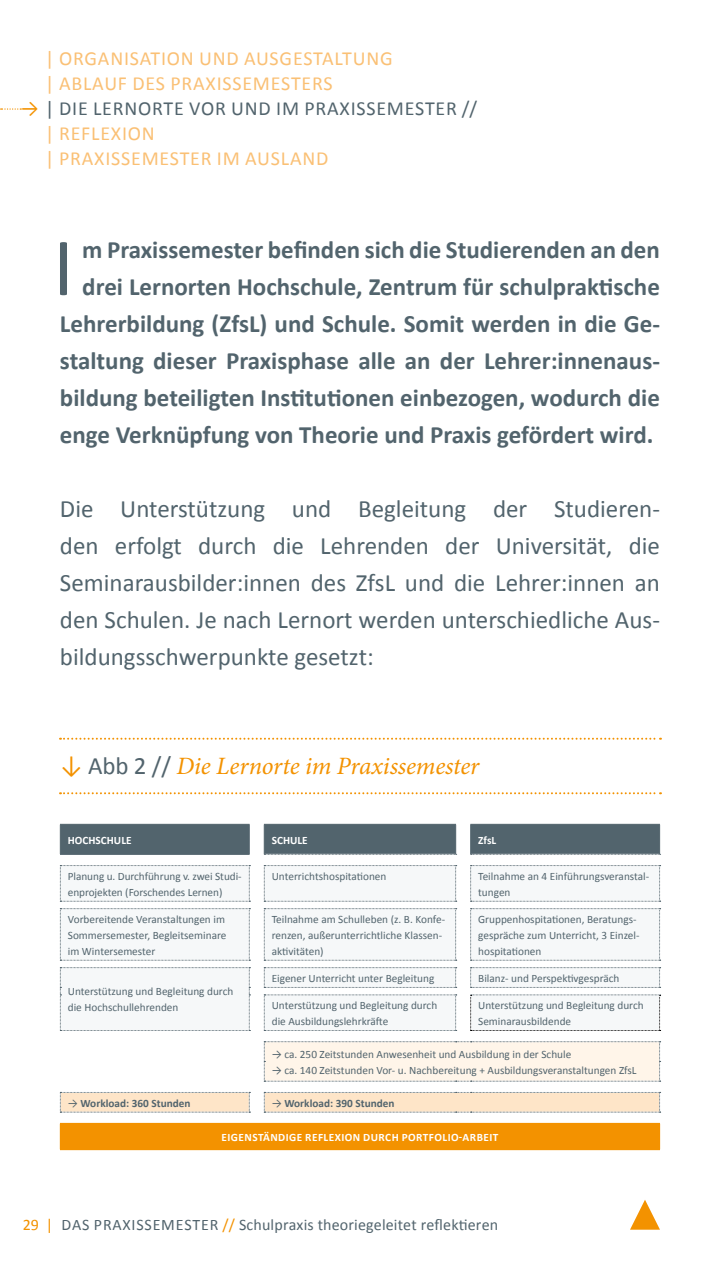
<style>
.page{position:relative;width:720px;height:1280px;background:#fff}
.page>*{position:absolute;margin:0;border:0;box-sizing:border-box;transform-origin:0 0}
.t1{font:83.3px "Calibri";color:#52646d}
.t2{font:700 25px/37px "Calibri";color:#52646d;text-align:right}
.t3{font:25px/37px "Calibri";color:#52646d;text-align:justify}
.t4{font:italic 25px "Minion Pro";letter-spacing:-.01em;color:#f39200}
.t5{font:20px/25px "Calibri";letter-spacing:.04em;color:#52646d}
.t6{font:20px/25px "Calibri";letter-spacing:.04em;color:#fac075}
.t7{font:16px "Calibri";letter-spacing:.01em;color:#52646d}
.t8{font:11.3px/15.9px "Calibri";color:#52646d}
.t9{font:700 11.3px "Calibri";letter-spacing:.04em;color:#fff}
.t10{font:700 11.3px "Calibri";color:#52646d}
.t11{font:700 11.3px "Calibri";color:#fff}
.s1{color:#f39200}
.s2{color:#fac075}
.s3{font-family:"Calibri";font-style:normal}
.s4{font-family:"Calibri";font-style:normal;color:#52646d}
.s5{font-weight:400}
</style>
<div class="page">
<svg style="left:250px;top:866px;width:410px;height:165px"></svg>
<div style="left:60px;top:1123px;width:600px;height:27px;background:#f39200"></div>
<svg style="left:60px;top:865px;width:190px;height:37px"></svg>
<svg style="left:60px;top:908px;width:190px;height:53px"></svg>
<svg style="left:264px;top:908px;width:193px;height:53px"></svg>
<svg style="left:264px;top:865px;width:193px;height:37px"></svg>
<svg style="left:470px;top:908px;width:191px;height:53px"></svg>
<svg style="left:470px;top:865px;width:191px;height:37px"></svg>
<svg style="left:264px;top:967px;width:193px;height:21px"></svg>
<div style="left:264px;top:995px;width:193px;height:36px;background:#f6f8f9"></div>
<div style="left:60px;top:967px;width:190px;height:64px;background:#f6f8f9"></div>
<svg style="left:470px;top:967px;width:191px;height:21px"></svg>
<div style="left:470px;top:995px;width:191px;height:36px;background:#f6f8f9"></div>
<svg style="left:264px;top:1041px;width:397px;height:41px;background:#faf1e6"></svg>
<svg style="left:60px;top:1092px;width:601px;height:21px;background:#f5e0c8"></svg>
<svg style="left:60px;top:824px;width:601px;height:31px;background:#5d6d76"></svg>
<svg style="left:60px;top:738px;width:601px;height:2px"></svg>
<svg style="left:60px;top:792px;width:601px;height:2px"></svg>
<svg style="left:630px;top:1200px;width:30px;height:30px"></svg>
<svg style="left:1px;top:108px;width:20px;height:2px"></svg>
<h3 class="t6" style="left:45px;top:45px;width:349px">| ORGANISATION UND AUSGESTALTUNG | ABLAUF DES PRAXISSEMESTERS</h3>
<h3 class="t5" style="left:45px;top:95px;width:434px;text-indent:-24px"><span class="s1">→</span> | DIE LERNORTE VOR UND IM PRAXISSEMESTER // <span class="s2">| REFLEXION<br>| PRAXISSEMESTER IM AUSLAND</span></h3>
<p class="t2" style="left:60px;top:230px;width:602px">m Praxissemester befinden sich die Studierenden an den drei Lernorten Hochschule, Zentrum für schulpraktische Lehrerbildung (ZfsL) und Schule. Somit werden in die Ge&shy;staltung dieser Praxisphase alle an der Lehrer:innenaus&shy;bildung beteiligten Institutionen einbezogen, wodurch die enge Verknüpfung von Theorie und Praxis gefördert wird.</p>
<h1 class="t1" style="left:53px;top:210px;width:22px">I</h1>
<p class="t3" style="left:60px;top:490px;width:601px">Die Unterstützung und Begleitung der Studieren&shy;den erfolgt durch die Lehrenden der Universität, die Seminarausbilder:innen des ZfsL und die Lehrer:innen an den Schulen. Je nach Lernort werden unterschiedliche Aus&shy;bildungsschwerpunkte gesetzt:</p>
<h2 class="t4" style="left:60px;top:749px;width:421px"><span class="s3">↓</span> <span class="s4">Abb 2 //</span> Die Lernorte im Praxissemester</h2>
<p class="t11" style="left:68px;top:832px;width:65px">HOCHSCHULE</p>
<p class="t9" style="left:272px;top:832px;width:37px">SCHULE</p>
<p class="t9" style="left:478px;top:832px;width:20px">ZfsL</p>
<p class="t8" style="left:68px;top:868px;width:175px">Planung u. Durchführung v. zwei Studi&shy;enprojekten (Forschendes Lernen)</p>
<p class="t8" style="left:272px;top:868px;width:116px">Unterrichtshospitationen</p>
<p class="t8" style="left:478px;top:868px;width:173px">Teilnahme an 4 Einführungsveranstal&shy;tungen</p>
<p class="t8" style="left:68px;top:911px;width:160px">Vorbereitende Veranstaltungen im<br>Sommersemester, Begleitseminare im Wintersemester</p>
<p class="t8" style="left:272px;top:911px;width:175px">Teilnahme am Schulleben (z. B. Konfe&shy;renzen, außerunterrichtliche Klassen&shy;aktivitäten)</p>
<p class="t8" style="left:478px;top:911px;width:163px">Gruppenhospitationen, Beratungs&shy;gespräche zum Unterricht, 3 Einzel&shy;hospitationen</p>
<p class="t8" style="left:68px;top:983px;width:167px">Unterstützung und Begleitung durch die Hochschullehrenden</p>
<p class="t8" style="left:272px;top:970px;width:164px">Eigener Unterricht unter Begleitung</p>
<p class="t8" style="left:478px;top:970px;width:143px">Bilanz- und Perspektivgespräch</p>
<p class="t8" style="left:272px;top:997px;width:167px">Unterstützung und Begleitung durch die Ausbildungslehrkräfte</p>
<p class="t8" style="left:478px;top:997px;width:167px">Unterstützung und Begleitung durch<br>Seminarausbildende</p>
<p class="t8" style="left:272px;top:1046px;width:301px">→ ca. 250 Zeitstunden Anwesenheit und Ausbildung in der Schule</p>
<p class="t8" style="left:272px;top:1062px;width:366px">→ ca. 140 Zeitstunden Vor- u. Nachbereitung + Ausbildungsveranstaltungen ZfsL</p>
<p class="t10" style="left:68px;top:1095px;width:124px"><span class="s5">→</span> Workload: 360 Stunden</p>
<p class="t10" style="left:272px;top:1095px;width:124px"><span class="s5">→</span> Workload: 390 Stunden</p>
<p class="t9" style="left:222px;top:1129px;width:278px">EIGENSTÄNDIGE REFLEXION DURCH PORTFOLIO-ARBEIT</p>
<h3 class="t7" style="left:23px;top:1213px;width:477px"><span class="s1">29 |</span> DAS PRAXISSEMESTER <span class="s1">//</span> Schulpraxis theoriegeleitet reflektieren</h3>
</div>
